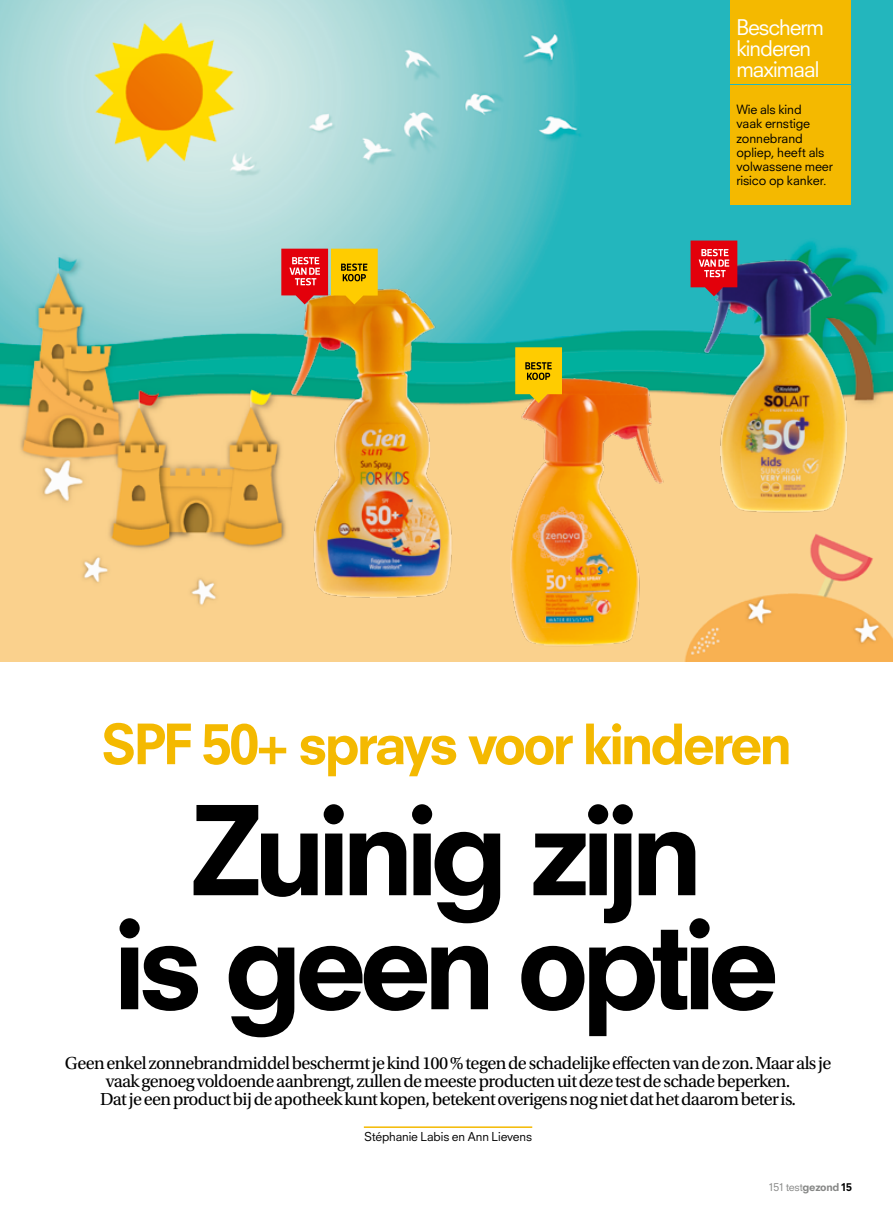
<style>
.page{position:relative;width:893px;height:1212px;background:#fff}
.page>*{position:absolute;margin:0;border:0;box-sizing:border-box;transform-origin:0 0}
.t1{font:800 120px/114px "Neuzeit SLT Std";letter-spacing:-.075em;color:#000;text-align:center}
.t2{font:800 54px "Neuzeit SLT Std";letter-spacing:-.065em;color:#f4b900}
.t3{font:21px/21px "Neuzeit SLT Std";letter-spacing:-.045em;color:#fff}
.t4{font:18.3px/18px "Utopia Std";letter-spacing:-.035em;color:#000;text-align:center}
.t5{font:12.45px/14.2px "Neuzeit SLT Std";letter-spacing:-.005em;color:#000}
.t6{font:12px "Neuzeit SLT Std";letter-spacing:-.015em;color:#000}
.t7{font:10.5px "Neuzeit SLT Std";letter-spacing:-.04em;color:#868786}
.s1{font-weight:800}
.s2{font-weight:800;color:#000}
</style>
<div class="page">
<img style="left:0;top:0;width:893px;height:661px">
<hr style="left:364px;top:1126px;width:168px;height:2px;background:#f4b900">
<div style="left:730px;top:85px;width:120px;height:120px;background:#f4b900"></div>
<div style="left:730px;top:0;width:120px;height:84px;background:#f4b900"></div>
<img style="left:251px;top:253px;width:249px;height:372px">
<img style="left:700px;top:230px;width:193px;height:313px">
<svg style="left:691px;top:241px;width:46px;height:55px;background:#ce2b38"></svg>
<img style="left:511px;top:335px;width:204px;height:327px">
<svg style="left:515px;top:347px;width:47px;height:56px;background:#deb30a"></svg>
<svg style="left:281px;top:249px;width:97px;height:55px;background:#e27720"></svg>
<p class="t3" style="left:736px;top:17px;width:89px">Bescherm kinderen maximaal</p>
<p class="t5" style="left:736px;top:102px;width:98px">Wie als kind<br>vaak ernstige zonnebrand opliep, heeft als volwassene meer risico op kanker.</p>
<h2 class="t2" style="left:101px;top:711px;width:693px">SPF 50+ sprays voor kinderen</h2>
<h1 class="t1" style="left:113px;top:793px;width:669px">Zuinig zijn<br>is geen optie</h1>
<p class="t4" style="left:65px;top:1054px;width:768px">Geen enkel zonnebrandmiddel beschermt je kind 100 % tegen de schadelijke effecten van de zon. Maar als je vaak genoeg voldoende aanbrengt, zullen de meeste producten uit deze test de schade beperken.<br>Dat je een product bij de apotheek kunt kopen, betekent overigens nog niet dat het daarom beter is.</p>
<p class="t6" style="left:364px;top:1129px;width:169px">Stéphanie Labis en Ann Lievens</p>
<p class="t7" style="left:768px;top:1180px;width:85px">151 test<span class="s1">gezond</span> <span class="s2">15</span></p>
</div>
